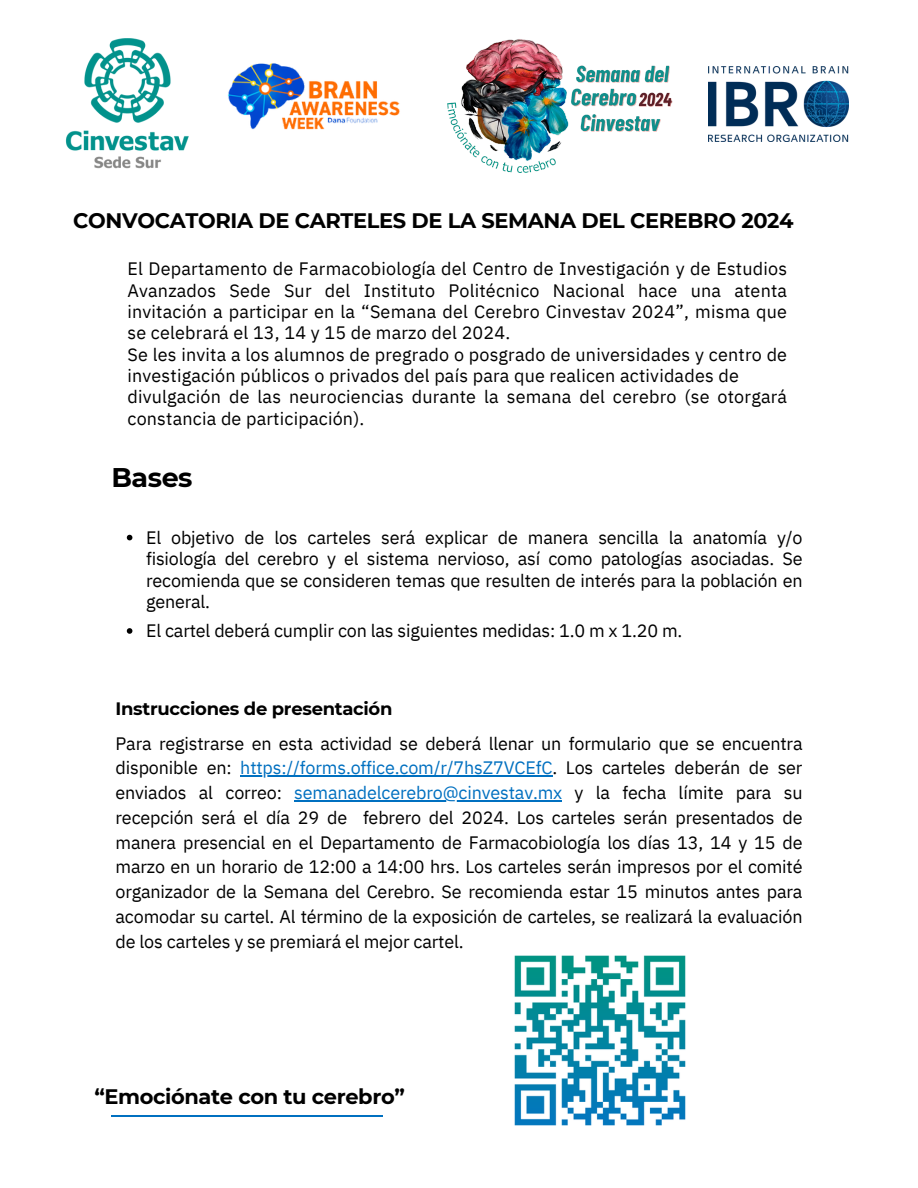
<style>
.page{position:relative;width:918px;height:1188px;background:#fff}
.page>*{position:absolute;margin:0;border:0;box-sizing:border-box;transform-origin:0 0}
.t1{font:700 27px "Montserrat";letter-spacing:-.015em;color:#000}
.t2{font:700 21px "Montserrat";letter-spacing:-.015em;color:#000}
.t3{font:18px/24.8px "IBM Plex Sans";letter-spacing:-.01em;color:#000;text-align:justify}
.t4{font:18px/21.3px "IBM Plex Sans";letter-spacing:.01em;color:#000}
.t5{font:700 18px "Montserrat";letter-spacing:-.015em;color:#000}
.s1{color:#0070c0}
</style>
<div class="page">
<hr style="left:111px;top:1115px;width:272px;height:1px;background:#0070c0">
<img style="left:709px;top:66px;width:139px;height:75px">
<img style="left:227px;top:63px;width:173px;height:67px">
<img style="left:447px;top:39px;width:226px;height:134px">
<img style="left:65px;top:38px;width:124px;height:131px">
<img style="left:514px;top:955px;width:172px;height:171px">
<svg style="left:127px;top:535px;width:5px;height:5px"></svg>
<svg style="left:127px;top:628px;width:5px;height:6px"></svg>
<hr style="left:240px;top:776px;width:312px;height:1px;background:#0070c0">
<hr style="left:294px;top:800px;width:268px;height:1px;background:#0070c0">
<p class="t2" style="left:73px;top:208px;width:722px">CONVOCATORIA DE CARTELES DE LA SEMANA DEL CEREBRO 2024</p>
<p class="t3" style="left:127px;top:258px;width:661px;line-height:21.3px">El Departamento de Farmacobiología del Centro de Investigación y de Estudios Avanzados Sede Sur del Instituto Politécnico Nacional hace una atenta invitación a participar en la “Semana del Cerebro Cinvestav 2024”, misma que se celebrará el 13, 14 y 15 de marzo del 2024.</p>
<p class="t4" style="left:127px;top:343px;width:661px">Se les invita a los alumnos de pregrado o posgrado de universidades y centro de investigación públicos o privados del país para que realicen actividades de</p>
<h3 class="t4" style="left:127px;top:386px;width:661px">divulgación de las neurociencias durante la semana del cerebro (se otorgará constancia de participación).</h3>
<p class="t1" style="left:111px;top:461px;width:83px">Bases</p>
<h2 class="t3" style="left:146px;top:526px;width:658px;line-height:21.3px">El objetivo de los carteles será explicar de manera sencilla la anatomía y/o fisiología del cerebro y el sistema nervioso, así como patologías asociadas. Se recomienda que se consideren temas que resulten de interés para la población en general.</h2>
<p class="t3" style="left:146px;top:618px;width:538px">El cartel deberá cumplir con las siguientes medidas: 1.0 m x 1.20 m.</p>
<p class="t5" style="left:116px;top:697px;width:278px">Instrucciones de presentación</p>
<p class="t3" style="left:116px;top:731px;width:689px">Para registrarse en esta actividad se deberá llenar un formulario que se encuentra disponible en:</p>
<h1 class="t3" style="left:116px;top:755px;width:689px;text-indent:125px"><span class="s1">https://forms.office.com/r/7hsZ7VCEfC</span>. Los carteles deberán de ser enviados al correo:</h1>
<p class="t3" style="left:116px;top:780px;width:689px;text-indent:179px"><span class="s1">semanadelcerebro@cinvestav.mx</span> y la fecha límite para su recepción será el día 29 de febrero del 2024. Los carteles serán presentados de manera presencial en el Departamento de Farmacobiología los días 13, 14 y 15 de marzo en un horario de 12:00 a 14:00 hrs. Los carteles serán impresos por el comité organizador de la Semana del Cerebro. Se recomienda estar 15 minutos antes para acomodar su cartel. Al término de la exposición de carteles, se realizará la evaluación de los carteles y se premiará el mejor cartel.</p>
<p class="t2" style="left:94px;top:1083px;width:312px">“Emociónate con tu cerebro”</p>
</div>
